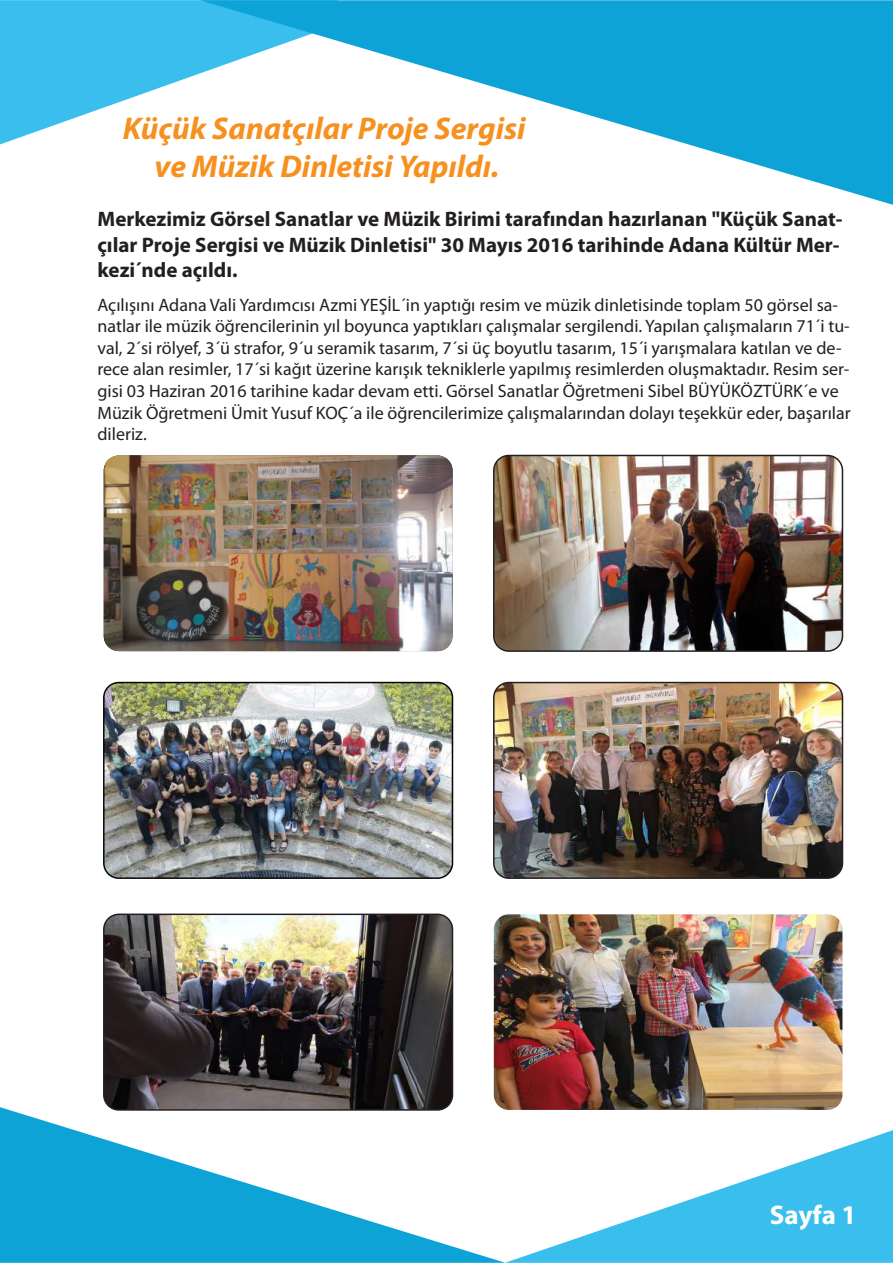
<style>
.page{position:relative;width:893px;height:1263px;background:#fff}
.page>*{position:absolute;margin:0;border:0;box-sizing:border-box;transform-origin:0 0}
.t1{font:italic 700 31.5px/37.8px "Myriad Pro";color:#f6901e;text-align:center}
.t2{font:700 27px "Myriad Pro";color:#fff}
.t3{font:700 21px/25.2px "Myriad Pro";color:#231f20}
.t4{font:18px/21.6px "Myriad Pro";color:#231f20}
</style>
<div class="page">
<img style="left:0;top:0;width:200px;height:144px">
<img style="left:200px;top:0;width:693px;height:205px">
<img style="left:505px;top:1130px;width:388px;height:133px">
<img style="left:0;top:1107px;width:505px;height:156px">
<img style="left:104px;top:455px;width:348px;height:196px">
<img style="left:495px;top:455px;width:347px;height:195px">
<div style="left:493px;top:455px;width:350px;height:197px;border:2px solid #231f20;border-radius:15px"></div>
<img style="left:105px;top:682px;width:347px;height:195px">
<div style="left:103px;top:682px;width:350px;height:197px;border:2px solid #050504;border-radius:15px"></div>
<img style="left:495px;top:682px;width:347px;height:195px">
<div style="left:493px;top:682px;width:350px;height:197px;border:2px solid #231f20;border-radius:15px"></div>
<img style="left:104px;top:916px;width:348px;height:194px">
<div style="left:103px;top:913px;width:350px;height:198px;border:2px solid #231f20;border-radius:15px"></div>
<img style="left:494px;top:914px;width:348px;height:196px">
<h1 class="t1" style="left:123px;top:109px;width:404px">Küçük Sanatçılar Proje Sergisi ve Müzik Dinletisi Yapıldı.</h1>
<p class="t3" style="left:98px;top:206px;width:746px">Merkezimiz Görsel Sanatlar ve Müzik Birimi tarafından hazırlanan "Küçük Sanat&shy;çılar Proje Sergisi ve Müzik Dinletisi" 30 Mayıs 2016 tarihinde Adana Kültür Mer&shy;kezi´nde açıldı.</p>
<p class="t4" style="left:98px;top:293px;width:755px">Açılışını Adana Vali Yardımcısı Azmi YEŞİL´in yaptığı resim ve müzik dinletisinde toplam 50 görsel sa&shy;natlar ile müzik öğrencilerinin yıl boyunca yaptıkları çalışmalar sergilendi. Yapılan çalışmaların 71´i tu&shy;val, 2´si rölyef, 3´ü strafor, 9´u seramik tasarım, 7´si üç boyutlu tasarım, 15´i yarışmalara katılan ve de&shy;rece alan resimler, 17´si kağıt üzerine karışık tekniklerle yapılmış resimlerden oluşmaktadır. Resim ser&shy;gisi 03 Haziran 2016 tarihine kadar devam etti. Görsel Sanatlar Öğretmeni Sibel BÜYÜKÖZTÜRK´e ve Müzik Öğretmeni Ümit Yusuf KOÇ´a ile öğrencilerimize çalışmalarından dolayı teşekkür eder, başarılar dileriz.</p>
<h2 class="t2" style="left:770px;top:1197px;width:88px">Sayfa 1</h2>
</div>
